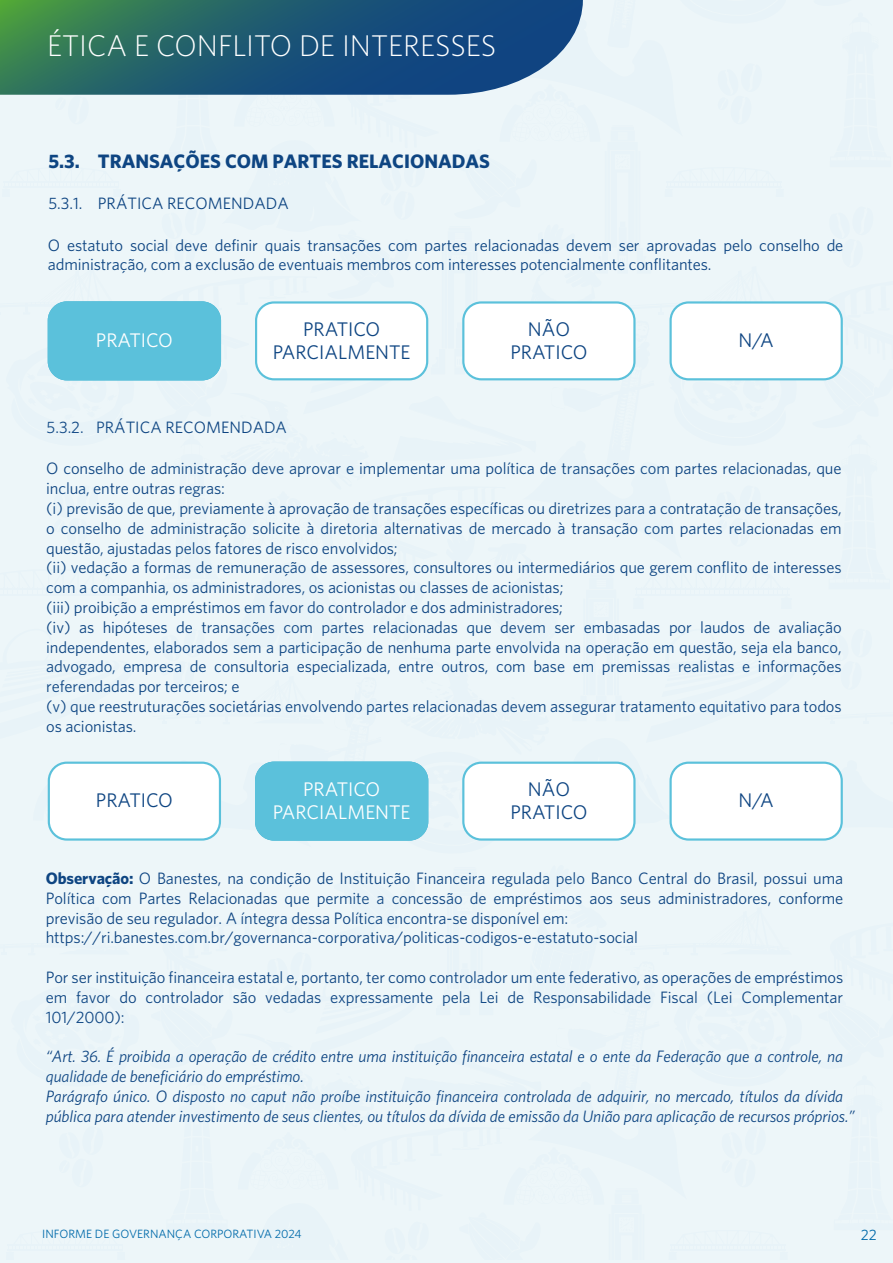
<style>
.page{position:relative;width:893px;height:1263px;background:#edf6f9}
.page>*{position:absolute;margin:0;border:0;box-sizing:border-box;transform-origin:0 0}
.t1{font:300 30px "Whitney HTF";color:#fff}
.t2{font:19.8px/23.2px "Whitney HTF";color:#0e4582;text-align:center}
.t3{font:19.8px/23.2px "Whitney HTF";color:#fff;text-align:center}
.t4{font:700 19.5px "Whitney HTF";color:#0e4582}
.t5{font:16.5px/19.8px "Whitney HTF";letter-spacing:-.005em;color:#0e4582}
.t6{font:italic 16.5px/19.8px "Whitney HTF";letter-spacing:-.005em;color:#0e4582}
.t7{font:15px "Whitney HTF";color:#006aaa}
.t8{font:12px "Whitney HTF";color:#006aaa}
.s1{font-weight:700}
</style>
<div class="page">
<svg style="left:47px;top:764px;width:13px;height:57px"></svg>
<svg style="left:47px;top:344px;width:87px;height:37px"></svg>
<div style="left:2px;top:190px;width:8px;height:7px;background:#e8f3f8"></div>
<div style="left:113px;top:190px;width:8px;height:7px;background:#e8f3f8"></div>
<svg style="left:831px;top:764px;width:9px;height:74px"></svg>
<div style="left:6px;top:1253px;width:8px;height:7px;background:#e8f3f8"></div>
<div style="left:117px;top:1253px;width:8px;height:7px;background:#e8f3f8"></div>
<div style="left:49px;top:763px;width:171px;height:76px;background:#fff;border-radius:18px"></div>
<div style="left:48px;top:761px;width:173px;height:80px;border:2px solid #5bc1db;border-radius:18px"></div>
<div style="left:463px;top:763px;width:171px;height:76px;background:#fff;border-radius:18px"></div>
<div style="left:462px;top:761px;width:174px;height:80px;border:2px solid #5bc1db;border-radius:18px"></div>
<div style="left:671px;top:763px;width:171px;height:76px;background:#fff;border-radius:18px"></div>
<div style="left:669px;top:761px;width:174px;height:80px;border:2px solid #5bc1db;border-radius:18px"></div>
<div style="left:256px;top:763px;width:171px;height:76px;background:#5bc1db;border-radius:18px"></div>
<div style="left:255px;top:761px;width:173px;height:80px;border:2px solid #5bc1db;border-radius:18px"></div>
<svg style="left:0;top:0;width:583px;height:95px;background:#296376"></svg>
<div style="left:256px;top:302px;width:171px;height:77px;background:#fff;border-radius:18px"></div>
<div style="left:255px;top:301px;width:173px;height:79px;border:2px solid #5bc1db;border-radius:18px"></div>
<div style="left:463px;top:302px;width:171px;height:77px;background:#fff;border-radius:18px"></div>
<div style="left:462px;top:301px;width:174px;height:79px;border:2px solid #5bc1db;border-radius:18px"></div>
<div style="left:671px;top:302px;width:171px;height:77px;background:#fff;border-radius:18px"></div>
<div style="left:669px;top:301px;width:174px;height:79px;border:2px solid #5bc1db;border-radius:18px"></div>
<div style="left:49px;top:302px;width:171px;height:77px;background:#5bc1db;border-radius:18px"></div>
<div style="left:48px;top:301px;width:173px;height:79px;border:2px solid #5bc1db;border-radius:18px"></div>
<h1 class="t1" style="left:47px;top:28px;width:451px">ÉTICA E CONFLITO DE INTERESSES</h1>
<p class="t4" style="left:48px;top:149px;width:443px">5.3. TRANSAÇÕES COM PARTES RELACIONADAS</p>
<p class="t5" style="left:48px;top:193px;width:242px">5.3.1. PRÁTICA RECOMENDADA</p>
<p class="t5" style="left:48px;top:235px;width:797px">O estatuto social deve definir quais transações com partes relacionadas devem ser aprovadas pelo conselho de administração, com a exclusão de eventuais membros com interesses potencialmente conflitantes.</p>
<p class="t2" style="left:273px;top:317px;width:139px">PRATICO<br>PARCIALMENTE</p>
<p class="t2" style="left:510px;top:317px;width:79px">NÃO<br>PRATICO</p>
<p class="t3" style="left:96px;top:328px;width:79px">PRATICO</p>
<p class="t2" style="left:738px;top:328px;width:37px">N/A</p>
<p class="t5" style="left:47px;top:417px;width:242px">5.3.2. PRÁTICA RECOMENDADA</p>
<p class="t5" style="left:46px;top:458px;width:797px">O conselho de administração deve aprovar e implementar uma política de transações com partes relacionadas, que inclua, entre outras regras:<br>(i) previsão de que, previamente à aprovação de transações específicas ou diretrizes para a contratação de transações, o conselho de administração solicite à diretoria alternativas de mercado à transação com partes relacionadas em questão, ajustadas pelos fatores de risco envolvidos;<br>(ii) vedação a formas de remuneração de assessores, consultores ou intermediários que gerem conflito de interesses com a companhia, os administradores, os acionistas ou classes de acionistas;<br>(iii) proibição a empréstimos em favor do controlador e dos administradores;<br>(iv) as hipóteses de transações com partes relacionadas que devem ser embasadas por laudos de avaliação independentes, elaborados sem a participação de nenhuma parte envolvida na operação em questão, seja ela banco, advogado, empresa de consultoria especializada, entre outros, com base em premissas realistas e informações referendadas por terceiros; e<br>(v) que reestruturações societárias envolvendo partes relacionadas devem assegurar tratamento equitativo para todos os acionistas.</p>
<p class="t2" style="left:96px;top:788px;width:79px">PRATICO</p>
<p class="t3" style="left:273px;top:777px;width:139px">PRATICO<br>PARCIALMENTE</p>
<p class="t2" style="left:510px;top:777px;width:79px">NÃO<br>PRATICO</p>
<p class="t2" style="left:738px;top:788px;width:37px">N/A</p>
<p class="t5" style="left:46px;top:868px;width:799px"><span class="s1">Observação:</span> O Banestes, na condição de Instituição Financeira regulada pelo Banco Central do Brasil, possui uma Política com Partes Relacionadas que permite a concessão de empréstimos aos seus administradores, conforme previsão de seu regulador. A íntegra dessa Política encontra-se disponível em: https://ri.banestes.com.br/governanca-corporativa/politicas-codigos-e-estatuto-social</p>
<p class="t5" style="left:46px;top:967px;width:799px;text-align:justify">Por ser instituição financeira estatal e, portanto, ter como controlador um ente federativo, as operações de empréstimos em favor do controlador são vedadas expressamente pela Lei de Responsabilidade Fiscal (Lei Complementar 101/2000):</p>
<p class="t6" style="left:46px;top:1046px;width:810px">“Art. 36. É proibida a operação de crédito entre uma instituição financeira estatal e o ente da Federação que a controle, na qualidade de beneficiário do empréstimo.<br>Parágrafo único. O disposto no caput não proíbe instituição financeira controlada de adquirir, no mercado, títulos da dívida pública para atender investimento de seus clientes, ou títulos da dívida de emissão da União para aplicação de recursos próprios.”</p>
<p class="t8" style="left:42px;top:1226px;width:261px">INFORME DE GOVERNANÇA CORPORATIVA 2024</p>
<p class="t7" style="left:861px;top:1225px;width:17px">22</p>
</div>
